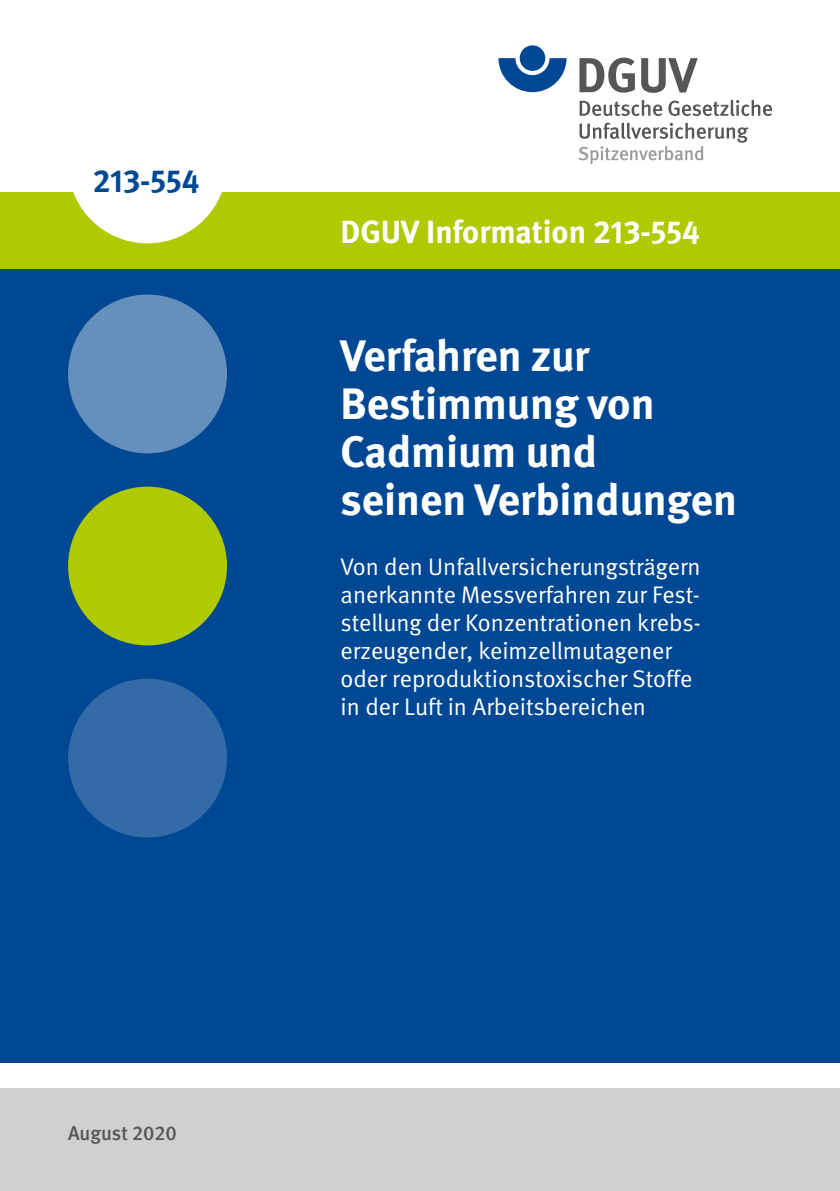
<style>
.page{position:relative;width:840px;height:1191px;background:#fff}
.page>*{position:absolute;margin:0;border:0;box-sizing:border-box;transform-origin:0 0}
.U1_bis_U4_Seite3_Titel{font:700 44px/48px "DGUV Meta";color:#fff}
.U1_bis_U4_Seite3_BestNr_Balken{font:700 32px "DGUV Meta";color:#fff}
.t1{font:700 32px "DGUV Meta";color:#004893}
.U1_bis_U4_Seite3_SubTitel{font:24px/28px "DGUV Meta";color:#fff}
.U1_bis_U4_Seite3_Ausgabe{font:500 20px "DGUV Meta";color:#565655}
</style>
<div class="page">
<div style="left:0;top:261px;width:839px;height:801px;background:#004893"></div>
<div style="left:0;top:192px;width:839px;height:77px;background:#afca00"></div>
<div style="left:68px;top:486px;width:159px;height:159px;background:#afca00;border-radius:50%"></div>
<div style="left:68px;top:294px;width:159px;height:159px;background:#6590bd;border-radius:50%"></div>
<div style="left:68px;top:678px;width:159px;height:159px;background:#326ba8;border-radius:50%"></div>
<div style="left:0;top:1089px;width:839px;height:102px;background:#cfd0d0"></div>
<div style="left:68px;top:85px;width:159px;height:158px;background:#fff;border-radius:50%"></div>
<svg style="left:498px;top:58px;width:68px;height:34px"></svg>
<div style="left:519px;top:45px;width:26px;height:26px;background:#004893;border-radius:50%"></div>
<svg style="left:579px;top:58px;width:55px;height:35px"></svg>
<svg style="left:641px;top:58px;width:56px;height:35px"></svg>
<svg style="left:579px;top:100px;width:82px;height:16px"></svg>
<svg style="left:668px;top:100px;width:103px;height:16px"></svg>
<svg style="left:579px;top:123px;width:169px;height:41px"></svg>
<h2 class="t1" style="left:93px;top:162px;width:108px">213-554</h2>
<p class="U1_bis_U4_Seite3_BestNr_Balken" style="left:340px;top:212px;width:361px">DGUV Information 213-554</p>
<h1 class="U1_bis_U4_Seite3_Titel" style="left:340px;top:333px;width:397px">Verfahren zur<br>Bestimmung von<br>Cadmium und<br>seinen Verbindungen</h1>
<p class="U1_bis_U4_Seite3_SubTitel" style="left:340px;top:553px;width:361px">Von den Unfallversicherungsträgern anerkannte Messverfahren zur Fest&shy;stellung der Konzentrationen krebs&shy;erzeugender, keimzellmutagener oder reproduktionstoxischer Stoffe in der Luft in Arbeitsbereichen</p>
<p class="U1_bis_U4_Seite3_Ausgabe" style="left:68px;top:1121px;width:110px">August 2020</p>
</div>
